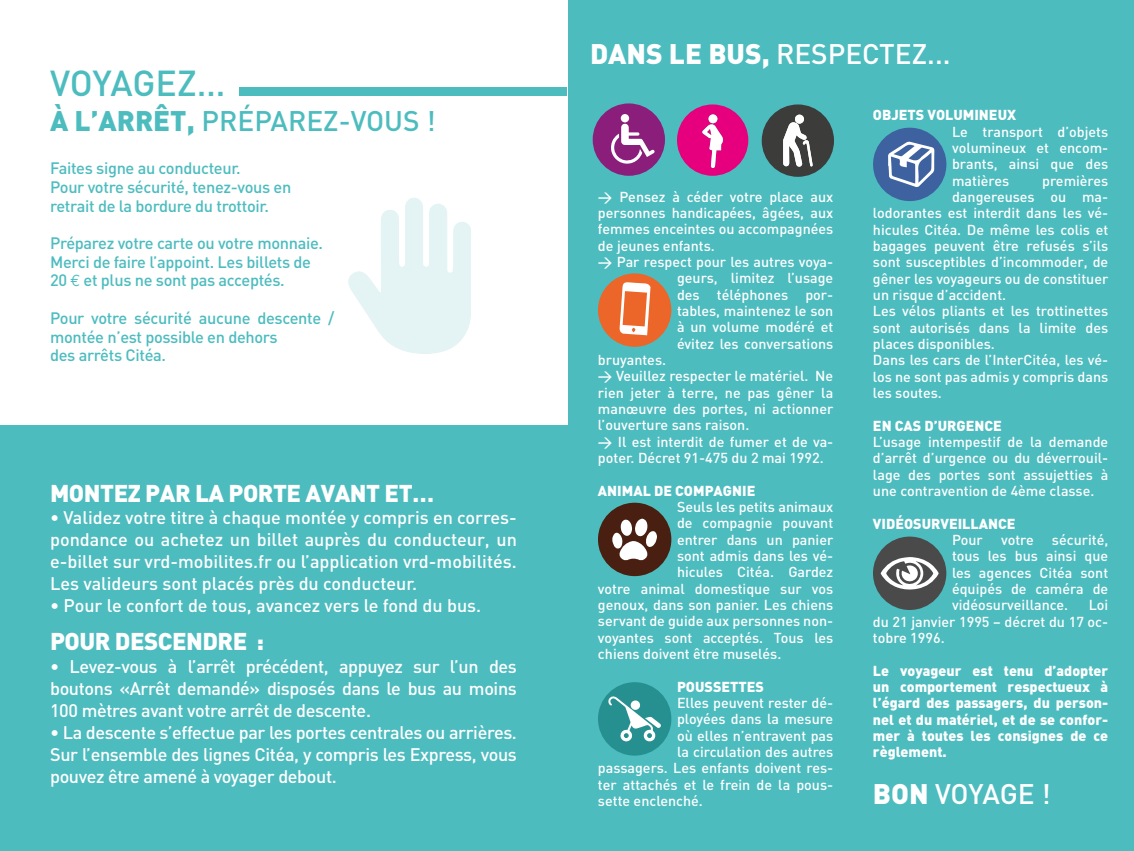
<style>
.page{position:relative;width:1134px;height:851px;background:#fff}
.page>*{position:absolute;margin:0;border:0;box-sizing:border-box;transform-origin:0 0}
.t1{font:500 35.6px "DIN";letter-spacing:-.01em;color:#4dbcbf}
.t2{font:500 28px "DIN";color:#fff}
.t3{font:500 28px "DIN";color:#4dbcbf}
.t4{font:900 24px "DIN";letter-spacing:-.02em;color:#fff}
.t5{font:500 18px/22px "DIN";letter-spacing:-.02em;color:#fff;text-align:justify}
.t6{font:500 18px "DIN";color:#fff}
.t7{font:500 16.4px/18.8px "DIN";letter-spacing:-.02em;color:#4dbcbf}
.t8{font:500 14.2px/16.4px "DIN";color:#fff;text-align:justify}
.t9{font:900 14.2px/16.4px "DIN";color:#fff;text-align:justify}
.s1{font-weight:900}
.s2{font-family:"Euro Mono";font-weight:400}
</style>
<div class="page">
<div style="left:567px;top:0;width:567px;height:850px;background:#4dbcbf"></div>
<div style="left:598px;top:682px;width:73px;height:73px;background:#268f8f;border-radius:50%"></div>
<svg style="left:608px;top:696px;width:53px;height:46px"></svg>
<div style="left:631px;top:700px;width:9px;height:9px;background:#fff;border-radius:50%"></div>
<div style="left:873px;top:536px;width:73px;height:74px;background:#4b4a4a;border-radius:50%"></div>
<svg style="left:880px;top:557px;width:59px;height:33px"></svg>
<div style="left:598px;top:502px;width:73px;height:74px;background:#481f10;border-radius:50%"></div>
<svg style="left:612px;top:518px;width:45px;height:42px"></svg>
<div style="left:873px;top:128px;width:73px;height:73px;background:#3d629f;border-radius:50%"></div>
<svg style="left:888px;top:141px;width:46px;height:46px"></svg>
<div style="left:598px;top:273px;width:73px;height:74px;background:#ec6529;border-radius:50%"></div>
<svg style="left:619px;top:282px;width:31px;height:53px"></svg>
<svg style="left:677px;top:104px;width:71px;height:72px"></svg>
<div style="left:593px;top:103px;width:72px;height:73px;background:#8b1e7b;border-radius:50%"></div>
<svg style="left:611px;top:123px;width:44px;height:41px"></svg>
<div style="left:621px;top:114px;width:8px;height:8px;background:#fff;border-radius:50%"></div>
<div style="left:762px;top:104px;width:72px;height:73px;background:#3c3c3b;border-radius:50%"></div>
<svg style="left:783px;top:115px;width:30px;height:52px"></svg>
<div style="left:795px;top:115px;width:9px;height:9px;background:#fff;border-radius:50%"></div>
<div style="left:0;top:425px;width:567px;height:425px;background:#4dbcbf"></div>
<div style="left:239px;top:87px;width:328px;height:9px;background:#4dbcbf"></div>
<svg style="left:348px;top:198px;width:123px;height:156px"></svg>
<h1 class="t1" style="left:50px;top:60px;width:177px">VOYAGEZ…</h1>
<h2 class="t3" style="left:50px;top:103px;width:387px"><span class="s1">À L’ARRÊT,</span> PRÉPAREZ-VOUS !</h2>
<p class="t7" style="left:50px;top:158px;width:243px">Faites signe au conducteur.<br>Pour votre sécurité, tenez-vous en retrait de la bordure du trottoir.</p>
<p class="t7" style="left:50px;top:233px;width:275px">Préparez votre carte ou votre monnaie.<br>Merci de faire l’appoint. Les billets de<br>20 <span class="s2">€</span> et plus ne sont pas acceptés.</p>
<p class="t7" style="left:50px;top:308px;width:286px">Pour votre sécurité aucune descente / montée n’est possible en dehors<br>des arrêts Citéa.</p>
<h3 class="t4" style="left:50px;top:477px;width:385px">MONTEZ PAR LA PORTE AVANT ET…</h3>
<p class="t5" style="left:50px;top:506px;width:468px">• Validez votre titre à chaque montée y compris en corres&shy;pondance ou achetez un billet auprès du conducteur, un e-billet sur vrd-mobilites.fr ou l’application vrd-mobilités.<br>Les valideurs sont placés près du conducteur.</p>
<p class="t6" style="left:50px;top:594px;width:433px">• Pour le confort de tous, avancez vers le fond du bus.</p>
<h3 class="t4" style="left:50px;top:625px;width:216px">POUR DESCENDRE :</h3>
<p class="t5" style="left:50px;top:654px;width:468px">• Levez-vous à l’arrêt précédent, appuyez sur l’un des boutons «Arrêt demandé» disposés dans le bus au moins 100 mètres avant votre arrêt de descente.</p>
<p class="t5" style="left:50px;top:720px;width:468px">• La descente s’effectue par les portes centrales ou arrières.<br>Sur l’ensemble des lignes Citéa, y compris les Express, vous pouvez être amené à voyager debout.</p>
<h2 class="t2" style="left:590px;top:36px;width:362px"><span class="s1">DANS LE BUS,</span> RESPECTEZ...</h2>
<p class="t8" style="left:598px;top:188px;width:237px">&gt; Pensez à céder votre place aux</p>
<p class="t8" style="left:598px;top:204px;width:237px">personnes handicapées, âgées, aux</p>
<p class="t8" style="left:598px;top:220px;width:237px">femmes enceintes ou accompagnées</p>
<p class="t8" style="left:598px;top:237px;width:118px">de jeunes enfants.</p>
<p class="t8" style="left:598px;top:253px;width:237px">&gt; Par respect pour les autres voya-</p>
<p class="t8" style="left:677px;top:269px;width:158px">geurs, limitez l’usage</p>
<p class="t8" style="left:677px;top:286px;width:158px">des téléphones por-</p>
<p class="t8" style="left:677px;top:302px;width:158px">tables, maintenez le son</p>
<p class="t8" style="left:677px;top:318px;width:158px">à un volume modéré et</p>
<p class="t8" style="left:677px;top:335px;width:158px">évitez les conversations</p>
<p class="t8" style="left:598px;top:351px;width:70px">bruyantes.</p>
<p class="t8" style="left:598px;top:367px;width:237px">&gt; Veuillez respecter le matériel. Ne</p>
<p class="t8" style="left:598px;top:384px;width:237px">rien jeter à terre, ne pas gêner la</p>
<p class="t8" style="left:598px;top:400px;width:237px">manœuvre des portes, ni actionner</p>
<p class="t8" style="left:598px;top:416px;width:153px">l’ouverture sans raison.</p>
<p class="t8" style="left:598px;top:433px;width:237px">&gt; Il est interdit de fumer et de va-</p>
<p class="t8" style="left:598px;top:449px;width:227px">poter. Décret 91-475 du 2 mai 1992.</p>
<p class="t9" style="left:598px;top:481px;width:159px">ANIMAL DE COMPAGNIE</p>
<p class="t8" style="left:677px;top:498px;width:158px">Seuls les petits animaux</p>
<p class="t8" style="left:677px;top:514px;width:158px">de compagnie pouvant</p>
<p class="t8" style="left:677px;top:531px;width:158px">entrer dans un panier</p>
<p class="t8" style="left:677px;top:547px;width:158px">sont admis dans les vé-</p>
<p class="t8" style="left:677px;top:563px;width:158px">hicules Citéa. Gardez</p>
<p class="t8" style="left:598px;top:579px;width:237px">votre animal domestique sur vos</p>
<p class="t8" style="left:598px;top:596px;width:237px">genoux, dans son panier. Les chiens</p>
<p class="t8" style="left:598px;top:612px;width:237px">servant de guide aux personnes non-</p>
<p class="t8" style="left:598px;top:628px;width:237px">voyantes sont acceptés. Tous les</p>
<p class="t8" style="left:598px;top:645px;width:185px">chiens doivent être muselés.</p>
<p class="t9" style="left:677px;top:677px;width:89px">POUSSETTES</p>
<p class="t8" style="left:677px;top:694px;width:158px">Elles peuvent rester dé-</p>
<p class="t8" style="left:677px;top:710px;width:158px">ployées dans la mesure</p>
<p class="t8" style="left:677px;top:726px;width:158px">où elles n’entravent pas</p>
<p class="t8" style="left:677px;top:743px;width:158px">la circulation des autres</p>
<p class="t8" style="left:598px;top:759px;width:237px">passagers. Les enfants doivent res-</p>
<p class="t8" style="left:598px;top:775px;width:237px">ter attachés et le frein de la pous-</p>
<p class="t8" style="left:598px;top:792px;width:106px">sette enclenché.</p>
<p class="t9" style="left:873px;top:106px;width:145px">OBJETS VOLUMINEUX</p>
<p class="t8" style="left:952px;top:123px;width:158px">Le transport d’objets volumineux et encom&shy;brants, ainsi que des matières</p>
<p class="t8" style="left:1042px;top:172px;width:68px">premières</p>
<p class="t8" style="left:952px;top:188px;width:158px">dangereuses ou ma-</p>
<p class="t8" style="left:873px;top:204px;width:237px">lodorantes est interdit dans les vé-</p>
<p class="t8" style="left:873px;top:221px;width:237px">hicules Citéa. De même les colis et</p>
<p class="t8" style="left:873px;top:237px;width:237px">bagages peuvent être refusés s’ils</p>
<p class="t8" style="left:873px;top:253px;width:237px">sont susceptibles d’incommoder, de</p>
<p class="t8" style="left:873px;top:270px;width:237px">gêner les voyageurs ou de constituer</p>
<p class="t8" style="left:873px;top:286px;width:135px">un risque d’accident.</p>
<p class="t8" style="left:873px;top:302px;width:237px">Les vélos pliants et les trottinettes</p>
<p class="t8" style="left:873px;top:318px;width:237px">sont autorisés dans la limite des</p>
<p class="t8" style="left:873px;top:335px;width:123px">places disponibles.</p>
<p class="t8" style="left:873px;top:351px;width:237px">Dans les cars de l’InterCitéa, les vé-</p>
<p class="t8" style="left:873px;top:367px;width:237px">los ne sont pas admis y compris dans</p>
<p class="t8" style="left:873px;top:384px;width:70px">les soutes.</p>
<p class="t9" style="left:873px;top:416px;width:130px">EN CAS D’URGENCE</p>
<p class="t8" style="left:873px;top:433px;width:237px">L’usage intempestif de la demande d’arrêt d’urgence ou du déverrouil&shy;lage des portes sont assujetties à une contravention de 4ème classe.</p>
<p class="t9" style="left:873px;top:514px;width:144px">VIDÉOSURVEILLANCE</p>
<p class="t8" style="left:952px;top:531px;width:32px">Pour</p>
<p class="t8" style="left:1001px;top:531px;width:34px">votre</p>
<p class="t8" style="left:952px;top:531px;width:158px;text-indent:100px">sécurité, tous les bus ainsi que les agences Citéa sont équipés de caméra de vidéosurveillance.</p>
<p class="t8" style="left:873px;top:596px;width:237px;text-indent:216px">Loi du 21 janvier 1995 – décret du 17 oc&shy;tobre 1996.</p>
<p class="t9" style="left:873px;top:661px;width:237px">Le voyageur est tenu d’adopter un comportement respectueux à l’égard des passagers, du person&shy;nel et du matériel, et de se confor&shy;mer à toutes les consignes de ce règlement.</p>
<h2 class="t2" style="left:873px;top:776px;width:179px"><span class="s1">BON</span> VOYAGE !</h2>
</div>
